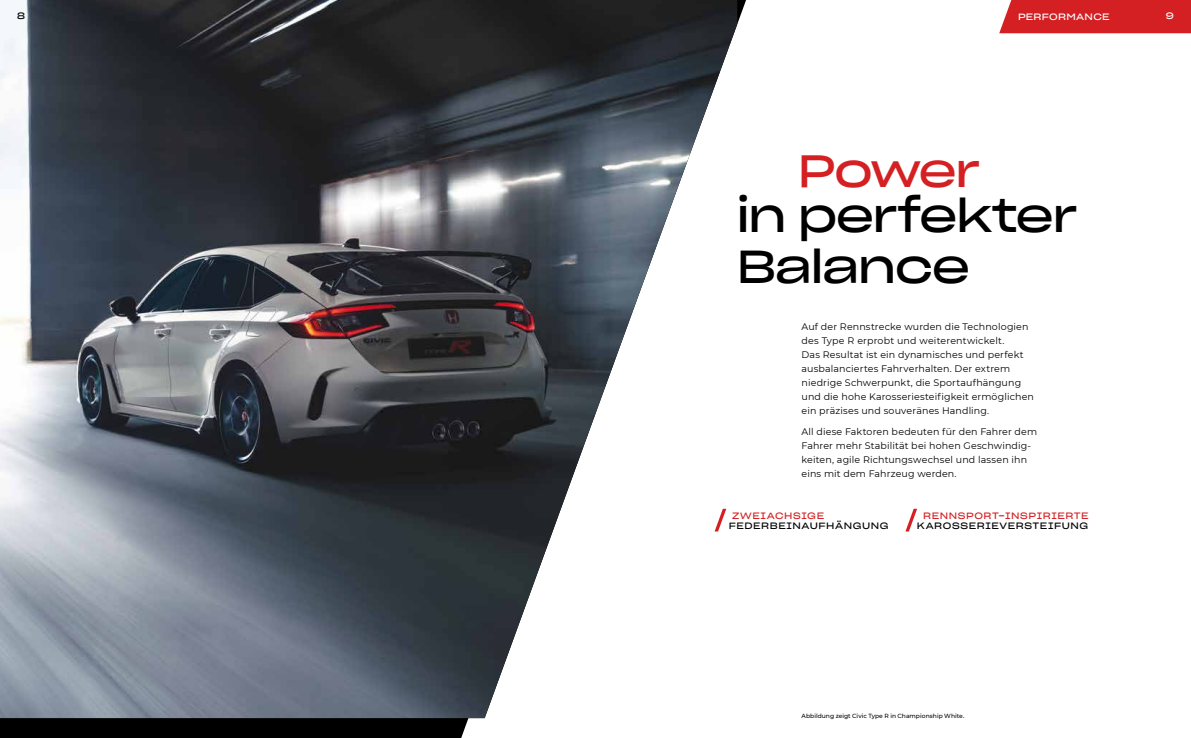
<style>
.page{position:relative;width:1191px;height:738px;background:#fff}
.page>*{position:absolute;margin:0;border:0;box-sizing:border-box;transform-origin:0 0}
.t1{font:45px/51px "Sharp Grotesk Book 25";letter-spacing:-.035em;color:#000}
.t2{font:45px "Sharp Grotesk Book 25";letter-spacing:-.05em;color:#d42023}
.t3{font:9.5px/14px "Montserrat";letter-spacing:.015em;color:#000}
.t4{font:9px "Sharp Grotesk Book 25";letter-spacing:.065em;color:#000}
.t5{font:9px "Sharp Grotesk Book 25";letter-spacing:.065em;color:#d42023}
.t6{font:9px "Sharp Grotesk Book 25";letter-spacing:.035em;color:#fff}
.t7{font:500 6px "Montserrat";letter-spacing:.005em;color:#000}
</style>
<div class="page">
<svg style="left:0;top:717px;width:485px;height:20px;background:#101011"></svg>
<img style="left:0;top:0;width:737px;height:717px">
<div style="left:999px;top:0;width:192px;height:33px;background:#d42023"></div>
<svg style="left:714px;top:508px;width:12px;height:23px"></svg>
<svg style="left:905px;top:508px;width:12px;height:23px"></svg>
<p class="t4" style="left:17px;top:8px;width:9px">8</p>
<p class="t6" style="left:1165px;top:8px;width:10px">9</p>
<p class="t6" style="left:1018px;top:8px;width:93px">PERFORMANCE</p>
<h1 class="t2" style="left:797px;top:131px;width:185px">Power</h1>
<h1 class="t1" style="left:736px;top:186px;width:343px">in perfekter<br>Balance</h1>
<p class="t3" style="left:801px;top:319px;width:234px">Auf der Rennstrecke wurden die Technologien des Type R erprobt und weiterentwickelt.<br>Das Resultat ist ein dynamisches und perfekt ausbalanciertes Fahrverhalten. Der extrem niedrige Schwerpunkt, die Sportaufhängung und die hohe Karosseriesteifigkeit ermöglichen ein präzises und souveränes Handling.</p>
<p class="t3" style="left:801px;top:424px;width:237px">All diese Faktoren bedeuten für den Fahrer dem Fahrer mehr Stabilität bei hohen Geschwindig&shy;keiten, agile Richtungswechsel und lassen ihn eins mit dem Fahrzeug werden.</p>
<p class="t5" style="left:732px;top:507px;width:93px">ZWEIACHSIGE</p>
<p class="t4" style="left:729px;top:517px;width:161px">FEDERBEINAUFHÄNGUNG</p>
<p class="t5" style="left:923px;top:507px;width:167px">RENNSPORT-INSPIRIERTE</p>
<p class="t4" style="left:916px;top:517px;width:173px">KAROSSERIEVERSTEIFUNG</p>
<p class="t7" style="left:801px;top:711px;width:164px">Abbildung zeigt Civic Type R in Championship White.</p>
</div>
